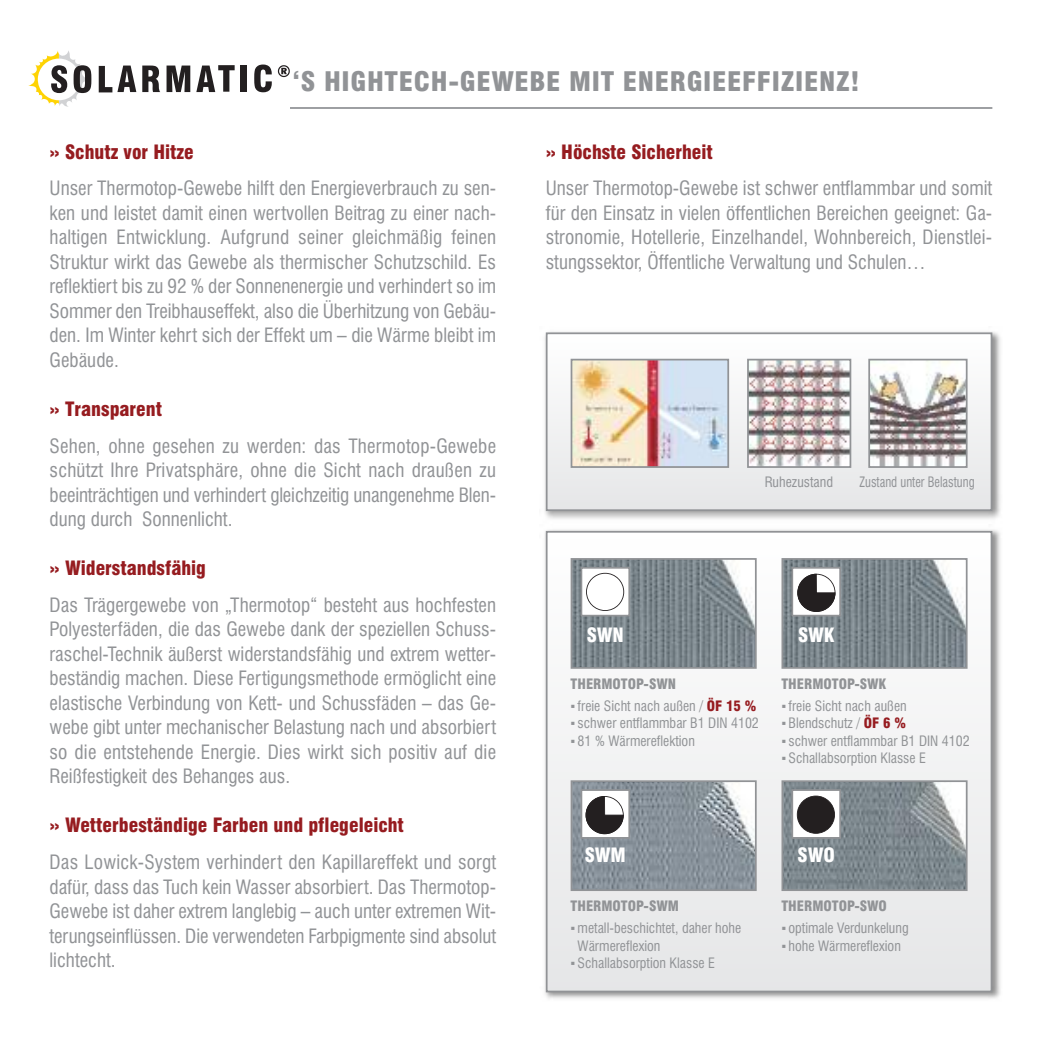
<style>
.page{position:relative;width:1042px;height:1042px;background:#fff}
.page>*{position:absolute;margin:0;border:0;box-sizing:border-box;transform-origin:0 0}
.t1{font:900 condensed 26.25px "Swiss 721 BT";letter-spacing:.025em;color:#919396;scale:1.05 1}
.t2{font:condensed 19.25px/24.5px "Swiss 721 BT";color:#919396;text-align:justify}
.t3{font:900 condensed 19.25px "Swiss 721 BT";color:#961c20}
.t4{font:900 condensed 19.25px "Swiss 721 BT";color:#fff}
.t5{font:condensed 14px/17.5px "Swiss 721 BT";color:#919396}
.t6{font:900 condensed 14px "Swiss 721 BT";color:#919396}
.t7{font:condensed 14px "Swiss 721 BT";color:#919396;scale:.9 1}
.s1{font-family:"Arial";font-stretch:normal}
.s2{font-weight:900;color:#961c20}
</style>
<div class="page">
<img style="left:544px;top:331px;width:457px;height:668px">
<svg style="left:549px;top:335px;width:440px;height:173px"></svg>
<div style="left:546px;top:332px;width:446px;height:179px;border:2px solid #919396"></div>
<img style="left:573px;top:362px;width:153px;height:103px">
<div style="left:570px;top:359px;width:159px;height:109px;border:2px solid #919396"></div>
<img style="left:750px;top:362px;width:98px;height:103px">
<div style="left:747px;top:359px;width:104px;height:109px;border:2px solid #919396"></div>
<img style="left:871px;top:362px;width:93px;height:103px">
<div style="left:868px;top:359px;width:99px;height:109px;border:2px solid #919396"></div>
<div style="left:547px;top:533px;width:443px;height:457px;background:#f2f2f3"></div>
<div style="left:546px;top:531px;width:446px;height:461px;border:2px solid #919396"></div>
<img style="left:573px;top:561px;width:180px;height:105px">
<div style="left:570px;top:558px;width:186px;height:111px;border:2px solid #919396"></div>
<div style="left:582px;top:569px;width:46px;height:46px;background:#fff"></div>
<svg style="left:586px;top:573px;width:38px;height:38px"></svg>
<div style="left:580px;top:567px;width:50px;height:49px;border:2px solid #919396"></div>
<img style="left:784px;top:561px;width:180px;height:105px">
<div style="left:781px;top:558px;width:186px;height:111px;border:2px solid #919396"></div>
<div style="left:793px;top:569px;width:46px;height:46px;background:#fff"></div>
<svg style="left:797px;top:574px;width:38px;height:38px"></svg>
<div style="left:791px;top:567px;width:50px;height:49px;border:2px solid #919396"></div>
<img style="left:573px;top:783px;width:180px;height:105px">
<div style="left:570px;top:780px;width:186px;height:111px;border:2px solid #919396"></div>
<div style="left:582px;top:791px;width:46px;height:46px;background:#fff"></div>
<svg style="left:585px;top:796px;width:39px;height:38px"></svg>
<div style="left:580px;top:789px;width:50px;height:50px;border:2px solid #919396"></div>
<img style="left:784px;top:783px;width:180px;height:105px">
<div style="left:781px;top:780px;width:186px;height:111px;border:2px solid #919396"></div>
<div style="left:793px;top:791px;width:46px;height:46px;background:#fff"></div>
<svg style="left:797px;top:795px;width:38px;height:39px"></svg>
<div style="left:791px;top:789px;width:50px;height:50px;border:2px solid #919396"></div>
<hr style="left:282px;top:107px;width:710px;height:2px;background:#919396">
<div style="left:28px;top:50px;width:262px;height:67px;background:#fff"></div>
<svg style="left:28px;top:50px;width:63px;height:57px"></svg>
<svg style="left:99px;top:66px;width:37px;height:26px"></svg>
<svg style="left:142px;top:66px;width:18px;height:26px"></svg>
<svg style="left:166px;top:66px;width:24px;height:26px"></svg>
<svg style="left:196px;top:65px;width:39px;height:27px"></svg>
<div style="left:241px;top:65px;width:6px;height:27px;background:#231f20"></div>
<svg style="left:254px;top:65px;width:18px;height:27px"></svg>
<svg style="left:278px;top:65px;width:12px;height:12px"></svg>
<h1 class="t1" style="left:293px;top:67px;width:541px">‘S HIGHTECH-GEWEBE MIT ENERGIEEFFIZIENZ!</h1>
<p class="t3" style="left:50px;top:141px;width:146px">» Schutz vor Hitze</p>
<p class="t2" style="left:50px;top:176px;width:448px">Unser Thermotop-Gewebe hilft den Energieverbrauch zu sen&shy;ken und leistet damit einen wertvollen Beitrag zu einer nach&shy;haltigen Entwicklung. Aufgrund seiner gleichmäßig feinen Struktur wirkt das Gewebe als thermischer Schutzschild. Es reflektiert bis zu 92 % der Sonnenenergie und verhindert so im Sommer den Treibhauseffekt, also die Überhitzung von Gebäu&shy;den. Im Winter kehrt sich der Effekt um – die Wärme bleibt im Gebäude.</p>
<p class="t3" style="left:50px;top:398px;width:114px">» Transparent</p>
<p class="t2" style="left:50px;top:434px;width:448px">Sehen, ohne gesehen zu werden: das Thermotop-Gewebe schützt Ihre Privatsphäre, ohne die Sicht nach draußen zu beeinträchtigen und verhindert gleichzeitig unangenehme Blen&shy;dung durch Sonnenlicht.</p>
<p class="t3" style="left:50px;top:557px;width:158px">» Widerstandsfähig</p>
<p class="t2" style="left:50px;top:593px;width:448px">Das Trägergewebe von „Thermotop“ besteht aus hochfesten Polyesterfäden, die das Gewebe dank der speziellen Schuss&shy;raschel-Technik äußerst widerstandsfähig und extrem wetter&shy;beständig machen. Diese Fertigungsmethode ermöglicht eine elastische Verbindung von Kett- und Schussfäden – das Ge&shy;webe gibt unter mechanischer Belastung nach und absorbiert so die entstehende Energie. Dies wirkt sich positiv auf die Reißfestigkeit des Behanges aus.</p>
<p class="t3" style="left:50px;top:814px;width:356px">» Wetterbeständige Farben und pflegeleicht</p>
<p class="t2" style="left:50px;top:850px;width:448px">Das Lowick-System verhindert den Kapillareffekt und sorgt dafür, dass das Tuch kein Wasser absorbiert. Das Thermotop-Gewebe ist daher extrem langlebig – auch unter extremen Wit&shy;terungseinflüssen. Die verwendeten Farbpigmente sind absolut lichtecht.</p>
<p class="t3" style="left:546px;top:141px;width:169px">» Höchste Sicherheit</p>
<p class="t2" style="left:546px;top:176px;width:448px">Unser Thermotop-Gewebe ist schwer entflammbar und somit für den Einsatz in vielen öffentlichen Bereichen geeignet: Ga&shy;stronomie, Hotellerie, Einzelhandel, Wohnbereich, Dienstlei&shy;stungssektor, Öffentliche Verwaltung und Schulen…</p>
<p class="t5" style="left:764px;top:474px;width:70px">Ruhezustand</p>
<p class="t7" style="left:859px;top:474px;width:129px">Zustand unter Belastung</p>
<p class="t4" style="left:587px;top:624px;width:39px">SWN</p>
<p class="t4" style="left:798px;top:624px;width:38px">SWK</p>
<p class="t6" style="left:570px;top:676px;width:107px">THERMOTOP-SWN</p>
<p class="t6" style="left:781px;top:676px;width:106px">THERMOTOP-SWK</p>
<p class="t5" style="left:570px;top:697px;width:187px"><span class="s1">▪</span>freie Sicht nach außen / <span class="s2">ÖF 15 %</span></p>
<p class="t5" style="left:570px;top:715px;width:190px"><span class="s1">▪</span> schwer entflammbar B1 DIN 4102</p>
<p class="t5" style="left:570px;top:732px;width:126px"><span class="s1">▪</span> 81 % Wärmereflektion</p>
<p class="t5" style="left:781px;top:697px;width:127px"><span class="s1">▪</span>freie Sicht nach außen</p>
<p class="t5" style="left:781px;top:715px;width:126px"><span class="s1">▪</span> Blendschutz / <span class="s2">ÖF 6 %</span></p>
<p class="t5" style="left:781px;top:732px;width:190px"><span class="s1">▪</span> schwer entflammbar B1 DIN 4102</p>
<p class="t5" style="left:781px;top:750px;width:146px"><span class="s1">▪</span> Schallabsorption Klasse E</p>
<p class="t4" style="left:585px;top:844px;width:43px">SWM</p>
<p class="t4" style="left:797px;top:844px;width:39px">SWO</p>
<p class="t6" style="left:570px;top:898px;width:110px">THERMOTOP-SWM</p>
<p class="t6" style="left:781px;top:898px;width:107px">THERMOTOP-SWO</p>
<p class="t5" style="left:578px;top:919px;width:165px;text-indent:-7px"><span class="s1">▪</span>metall-beschichtet, daher hohe<br>Wärmereflexion</p>
<p class="t5" style="left:570px;top:954px;width:146px"><span class="s1">▪</span> Schallabsorption Klasse E</p>
<p class="t5" style="left:781px;top:919px;width:129px"><span class="s1">▪</span> optimale Verdunkelung</p>
<p class="t5" style="left:781px;top:937px;width:121px"><span class="s1">▪</span> hohe Wärmereflexion</p>
</div>
